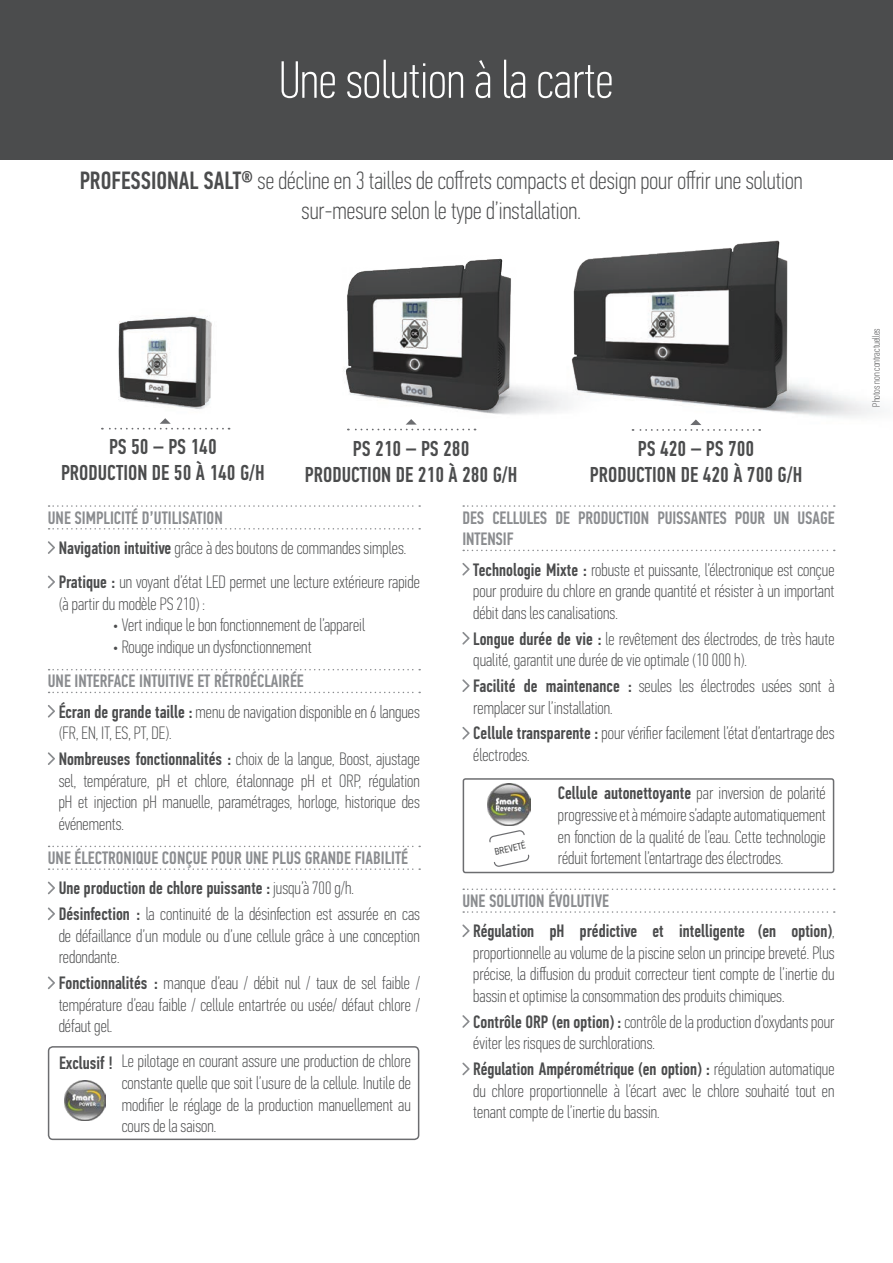
<style>
.page{position:relative;width:893px;height:1263px;background:#fff}
.page>*{position:absolute;margin:0;border:0;box-sizing:border-box;transform-origin:0 0}
.t1{font:100 52.5px "PF Din Text Comp Pro";color:#fff}
.t2{font:100 25.05px/30px "PF Din Text Comp Pro";color:#4b4c4d;text-align:center}
.t3{font:500 21.6px/26px "PF Din Text Comp Pro";color:#4b4c4d;text-align:center}
.t4{font:100 18px/21.6px "PF Din Text Comp Pro";color:#4b4c4d;text-align:justify}
.t5{font:500 18px/30.2px "PF Din Text Comp Pro";color:#8a8c8f}
.t6{font:500 18px/30.2px "PF Din Text Comp Pro";color:#4b4c4d}
.t7{font:100 10.5px "PF Din Text Comp Pro";color:#4b4c4d}
.t8{font:9.6px "PF Din Text Cond Pro";color:#4b4c4d}
.s1{font-weight:500}
.s2{font-weight:500;color:#8a8c8f}
.s3{color:#4b4c4d}
.s4{font-weight:100;color:#4b4c4d}
.s5{color:#8a8c8f}
.s6{font-weight:100}
</style>
<div class="page">
<div style="left:0;top:0;width:893px;height:159px;background:#4b4c4d"></div>
<img style="left:611px;top:240px;width:270px;height:191px">
<svg style="left:102px;top:429px;width:121px;height:1px"></svg>
<img style="left:101px;top:316px;width:130px;height:113px">
<svg style="left:632px;top:419px;width:128px;height:12px"></svg>
<img style="left:343px;top:257px;width:268px;height:174px">
<svg style="left:49px;top:505px;width:371px;height:2px"></svg>
<svg style="left:49px;top:528px;width:371px;height:1px"></svg>
<svg style="left:49px;top:669px;width:371px;height:1px"></svg>
<svg style="left:49px;top:692px;width:371px;height:1px"></svg>
<svg style="left:49px;top:846px;width:371px;height:1px"></svg>
<svg style="left:49px;top:868px;width:371px;height:2px"></svg>
<svg style="left:48px;top:541px;width:7px;height:13px"></svg>
<svg style="left:48px;top:575px;width:7px;height:13px"></svg>
<svg style="left:48px;top:705px;width:7px;height:12px"></svg>
<svg style="left:48px;top:752px;width:7px;height:13px"></svg>
<svg style="left:48px;top:881px;width:7px;height:13px"></svg>
<svg style="left:48px;top:907px;width:7px;height:13px"></svg>
<svg style="left:48px;top:976px;width:7px;height:13px"></svg>
<svg style="left:463px;top:505px;width:372px;height:2px"></svg>
<svg style="left:463px;top:550px;width:372px;height:1px"></svg>
<svg style="left:463px;top:888px;width:372px;height:2px"></svg>
<svg style="left:463px;top:911px;width:372px;height:2px"></svg>
<svg style="left:462px;top:563px;width:8px;height:12px"></svg>
<svg style="left:462px;top:632px;width:8px;height:12px"></svg>
<svg style="left:462px;top:679px;width:8px;height:13px"></svg>
<svg style="left:462px;top:727px;width:8px;height:12px"></svg>
<svg style="left:462px;top:924px;width:8px;height:13px"></svg>
<svg style="left:462px;top:1015px;width:8px;height:13px"></svg>
<svg style="left:462px;top:1062px;width:8px;height:13px"></svg>
<div style="left:463px;top:778px;width:371px;height:95px;border:2px solid #6c6d70;border-radius:2px"></div>
<svg style="left:489px;top:830px;width:41px;height:37px"></svg>
<img style="left:488px;top:783px;width:42px;height:43px">
<div style="left:48px;top:1046px;width:371px;height:94px;border:2px solid #6c6d70;border-radius:4px"></div>
<img style="left:65px;top:1080px;width:40px;height:40px">
<h1 class="t1" style="left:279px;top:50px;width:336px">Une solution à la carte</h1>
<h2 class="t2" style="left:80px;top:165px;width:724px"><span class="s1">PROFESSIONAL SALT®</span> se décline en 3 tailles de coffrets compacts et design pour offrir une solution sur-mesure selon le type d’installation.</h2>
<p class="t3" style="left:61px;top:434px;width:205px">PS 50 – PS 140<br>PRODUCTION DE 50 À 140 G/H</p>
<p class="t3" style="left:590px;top:436px;width:214px">PS 420 – PS 700<br>PRODUCTION DE 420 À 700 G/H</p>
<p class="t3" style="left:305px;top:436px;width:214px">PS 210 – PS 280<br>PRODUCTION DE 210 À 280 G/H</p>
<p class="t4" style="left:59px;top:502px;width:349px;line-height:30.2px;text-indent:-11px"><span class="s2">UNE SIMPLICITÉ D’UTILISATION<br></span><span class="s1">Navigation intuitive</span> grâce à des boutons de commandes simples.</p>
<p class="t4" style="left:59px;top:571px;width:363px"><span class="s1">Pratique :</span> un voyant d’état LED permet une lecture extérieure rapide (à partir du modèle PS 210) :</p>
<p class="t4" style="left:112px;top:614px;width:254px">• Vert indique le bon fonctionnement de l’appareil</p>
<p class="t4" style="left:112px;top:636px;width:201px">• Rouge indique un dysfonctionnement</p>
<p class="t5" style="left:59px;top:666px;width:363px;text-indent:-11px">UNE INTERFACE INTUITIVE ET RÉTROÉCLAIRÉE<br><span class="s3">Écran de grande taille :</span> <span class="s4">menu de navigation disponible en 6 langues</span></p>
<p class="t4" style="left:59px;top:720px;width:363px;line-height:25.8px">(FR, EN, IT, ES, PT, DE).<br><span class="s1">Nombreuses fonctionnalités :</span> choix de la langue, Boost, ajustage</p>
<p class="t4" style="left:59px;top:769px;width:363px">sel, température, pH et chlore, étalonnage pH et ORP, régulation pH et injection pH manuelle, paramétrages, horloge, historique des événements.</p>
<p class="t5" style="left:59px;top:843px;width:351px;text-indent:-11px">UNE ÉLECTRONIQUE CONÇUE POUR UNE PLUS GRANDE FIABILITÉ<br><span class="s3">Une production de chlore puissante :</span> <span class="s4">jusqu’à 700 g/h.</span></p>
<p class="t4" style="left:59px;top:903px;width:363px"><span class="s1">Désinfection :</span> la continuité de la désinfection est assurée en cas de défaillance d’un module ou d’une cellule grâce à une conception redondante.</p>
<p class="t4" style="left:59px;top:972px;width:363px"><span class="s1">Fonctionnalités :</span> manque d’eau / débit nul / taux de sel faible / température d’eau faible / cellule entartrée ou usée/ défaut chlore / défaut gel.</p>
<p class="t4" style="left:122px;top:1050px;width:291px;text-indent:-63px"><span class="s1">Exclusif !</span> Le pilotage en courant assure une production de chlore constante quelle que soit l’usure de la cellule. Inutile de modifier le réglage de la production manuellement au cours de la saison.</p>
<p class="t5" style="left:462px;top:507px;width:374px;line-height:21.6px">DES CELLULES DE PRODUCTION PUISSANTES POUR UN USAGE<br>INTENSIF</p>
<p class="t4" style="left:473px;top:558px;width:363px"><span class="s1">Technologie Mixte :</span> robuste et puissante, l’électronique est conçue pour produire du chlore en grande quantité et résister à un important débit dans les canalisations.</p>
<p class="t4" style="left:473px;top:627px;width:363px"><span class="s1">Longue durée de vie :</span> le revêtement des électrodes, de très haute qualité, garantit une durée de vie optimale (10 000 h).</p>
<p class="t4" style="left:473px;top:675px;width:363px"><span class="s1">Facilité de maintenance :</span> seules les électrodes usées sont à remplacer sur l’installation.</p>
<p class="t4" style="left:473px;top:722px;width:363px"><span class="s1">Cellule transparente :</span> pour vérifier facilement l’état d’entartrage des électrodes.</p>
<p class="t8" style="left:494px;top:846px;width:33px;rotate:-12deg">BREVETÉ</p>
<p class="t4" style="left:558px;top:782px;width:269px"><span class="s1">Cellule autonettoyante</span> par inversion de polarité progressive et à mémoire s’adapte automatiquement en fonction de la qualité de l’eau. Cette technologie réduit fortement l’entartrage des électrodes.</p>
<p class="t6" style="left:473px;top:886px;width:363px;text-indent:-11px"><span class="s5">UNE SOLUTION ÉVOLUTIVE<br></span>Régulation pH prédictive et intelligente (en option)<span class="s6">,</span></p>
<p class="t4" style="left:473px;top:942px;width:363px">proportionnelle au volume de la piscine selon un principe breveté. Plus précise, la diffusion du produit correcteur tient compte de l’inertie du bassin et optimise la consommation des produits chimiques.</p>
<p class="t4" style="left:473px;top:1011px;width:363px"><span class="s1">Contrôle ORP (en option) :</span> contrôle de la production d’oxydants pour éviter les risques de surchlorations.</p>
<p class="t4" style="left:473px;top:1058px;width:363px"><span class="s1">Régulation Ampérométrique (en option) :</span> régulation automatique du chlore proportionnelle à l’écart avec le chlore souhaité tout en tenant compte de l’inertie du bassin.</p>
<p class="t7" style="left:870px;top:406px;width:80px;rotate:-90deg">Photos non contractuelles</p>
</div>
